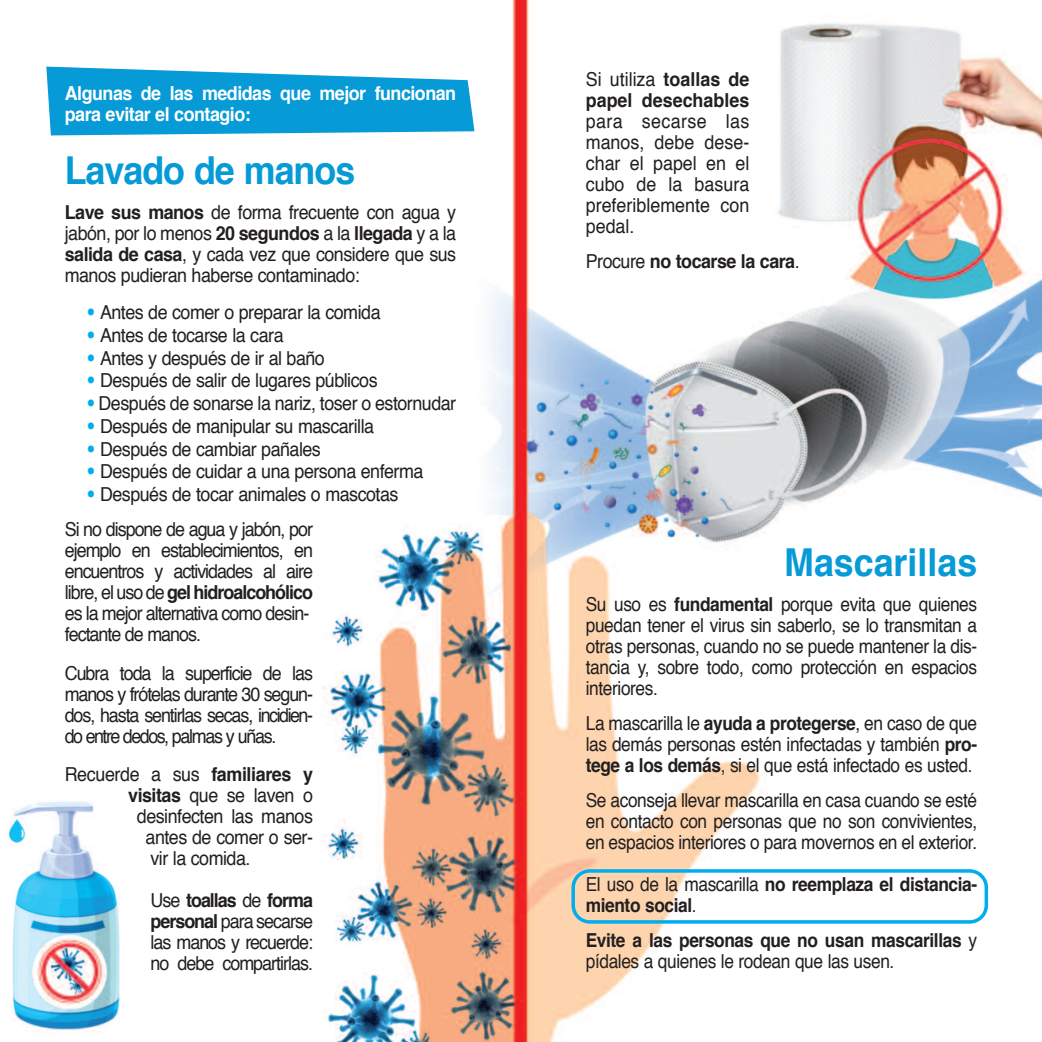
<style>
.page{position:relative;width:1042px;height:1042px;background:#fff}
.page>*{position:absolute;margin:0;border:0;box-sizing:border-box;transform-origin:0 0}
.t1{font:700 38.5px "Helvetica";letter-spacing:-.015em;color:#069ad7;scale:.93 1}
.t2{font:19.25px/21px "Helvetica";letter-spacing:-.03em;color:#231f20;text-align:justify;scale:.93 1}
.t3{font:19.25px/21px "Helvetica";letter-spacing:-.03em;color:#231f20;text-align:justify;scale:.9 1}
.t4{font:19.25px/21px "Helvetica";letter-spacing:-.055em;color:#231f20;scale:.93 1}
.t5{font:700 19.25px/21px "Helvetica";letter-spacing:-.02em;color:#231f20;scale:.9 1}
.t6{font:700 19.25px/21px "Helvetica";letter-spacing:-.03em;color:#fff;scale:.93 1}
.t7{font:700 19.25px/21px "Helvetica";color:#231f20;scale:.93 1}
.t8{font:700 19.25px "Helvetica";letter-spacing:-.02em;color:#231f20;scale:.93 1}
.s1{font-weight:700}
.s2{font-family:"Menlo";font-weight:700;color:#00aeef}
.s3{font-weight:400}
</style>
<div class="page">
<img style="left:9px;top:0;width:1033px;height:1042px">
<svg style="left:46px;top:67px;width:428px;height:68px;background:#26a7dc"></svg>
<svg style="left:571px;top:869px;width:417px;height:54px"></svg>
<p class="t6" style="left:65px;top:84px;width:422px">Algunas de las medidas que mejor funcionan para evitar el contagio:</p>
<h1 class="t1" style="left:65px;top:155px;width:314px">Lavado de manos</h1>
<p class="t2" style="left:65px;top:203px;width:422px"><span class="s1">Lave sus manos</span> de forma frecuente con agua y jabón, por lo menos <span class="s1">20 segundos</span> a la <span class="s1">llegada</span> y a la <span class="s1">salida de casa</span>, y cada vez que considere que sus manos pudieran haberse contaminado:</p>
<p class="t2" style="left:86px;top:303px;width:318px"><span class="s2">•</span> Antes de comer o preparar la comida</p>
<p class="t2" style="left:86px;top:326px;width:214px"><span class="s2">•</span> Antes de tocarse la cara</p>
<p class="t2" style="left:86px;top:349px;width:259px"><span class="s2">•</span> Antes y después de ir al baño</p>
<p class="t2" style="left:86px;top:371px;width:315px"><span class="s2">•</span> Después de salir de lugares públicos</p>
<p class="t2" style="left:86px;top:394px;width:400px"><span class="s2">•</span> Después de sonarse la nariz, toser o estornudar</p>
<p class="t2" style="left:86px;top:417px;width:311px"><span class="s2">•</span> Después de manipular su mascarilla</p>
<p class="t2" style="left:86px;top:440px;width:254px"><span class="s2">•</span> Después de cambiar pañales</p>
<p class="t2" style="left:86px;top:462px;width:364px"><span class="s2">•</span> Después de cuidar a una persona enferma</p>
<p class="t2" style="left:65px;top:478px;width:360px;line-height:35px;text-indent:21px"><span class="s2">•</span> Después de tocar animales o mascotas<br>Si no dispone de agua y jabón, por</p>
<p class="t4" style="left:65px;top:541px;width:268px">ejemplo en establecimientos, en encuentros y actividades al aire libre, el uso de <span class="s1">gel hidroalcohólico </span>es la mejor alternativa como desin&shy;fectante de manos.</p>
<p class="t2" style="left:65px;top:664px;width:268px">Cubra toda la superficie de las manos y frótelas durante 30 segun&shy;dos, hasta sentirlas secas, incidien&shy;do entre dedos, palmas y uñas.</p>
<p class="t2" style="left:65px;top:765px;width:268px">Recuerde a sus <span class="s1">familiares y</span></p>
<p class="t2" style="left:128px;top:786px;width:200px"><span class="s1">visitas</span> que se laven o</p>
<p class="t2" style="left:137px;top:807px;width:191px">desinfecten las manos</p>
<p class="t2" style="left:146px;top:828px;width:182px">antes de comer o ser-</p>
<p class="t2" style="left:150px;top:849px;width:109px">vir la comida.</p>
<p class="t2" style="left:150px;top:891px;width:176px">Use <span class="s1">toallas</span> de <span class="s1">forma personal</span> para secarse las manos y recuerde: no debe compartirlas.</p>
<p class="t7" style="left:586px;top:70px;width:177px"><span class="s3">Si utiliza</span> toallas de papel desechables</p>
<p class="t2" style="left:586px;top:112px;width:177px">para secarse las manos, debe dese&shy;char el papel en el cubo de la basura preferiblemente con pedal.</p>
<p class="t8" style="left:586px;top:253px;width:231px"><span class="s3">Procure</span> no tocarse la cara<span class="s3">.</span></p>
<h1 class="t1" style="left:784px;top:546px;width:209px">Mascarillas</h1>
<p class="t3" style="left:586px;top:595px;width:436px">Su uso es <span class="s1">fundamental</span> porque evita que quienes puedan tener el virus sin saberlo, se lo transmitan a otras personas, cuando no se puede mantener la dis&shy;tancia y, sobre todo, como protección en espacios interiores.</p>
<p class="t3" style="left:586px;top:714px;width:436px">La mascarilla le <span class="s1">ayuda a protegerse</span>, en caso de que las demás personas estén infectadas y también <span class="s1">pro&shy;tege a los demás</span>, si el que está infectado es usted.</p>
<p class="t3" style="left:586px;top:791px;width:436px">Se aconseja llevar mascarilla en casa cuando se esté en contacto con personas que no son convivientes, en espacios interiores o para movernos en el exterior.</p>
<p class="t5" style="left:586px;top:875px;width:436px"><span class="s3">El uso de la mascarilla</span> no reemplaza el distancia&shy;miento social<span class="s3">.</span></p>
<p class="t5" style="left:586px;top:931px;width:436px">Evite a las personas que no usan mascarillas <span class="s3">y pídales a quienes le rodean que las usen.</span></p>
</div>
